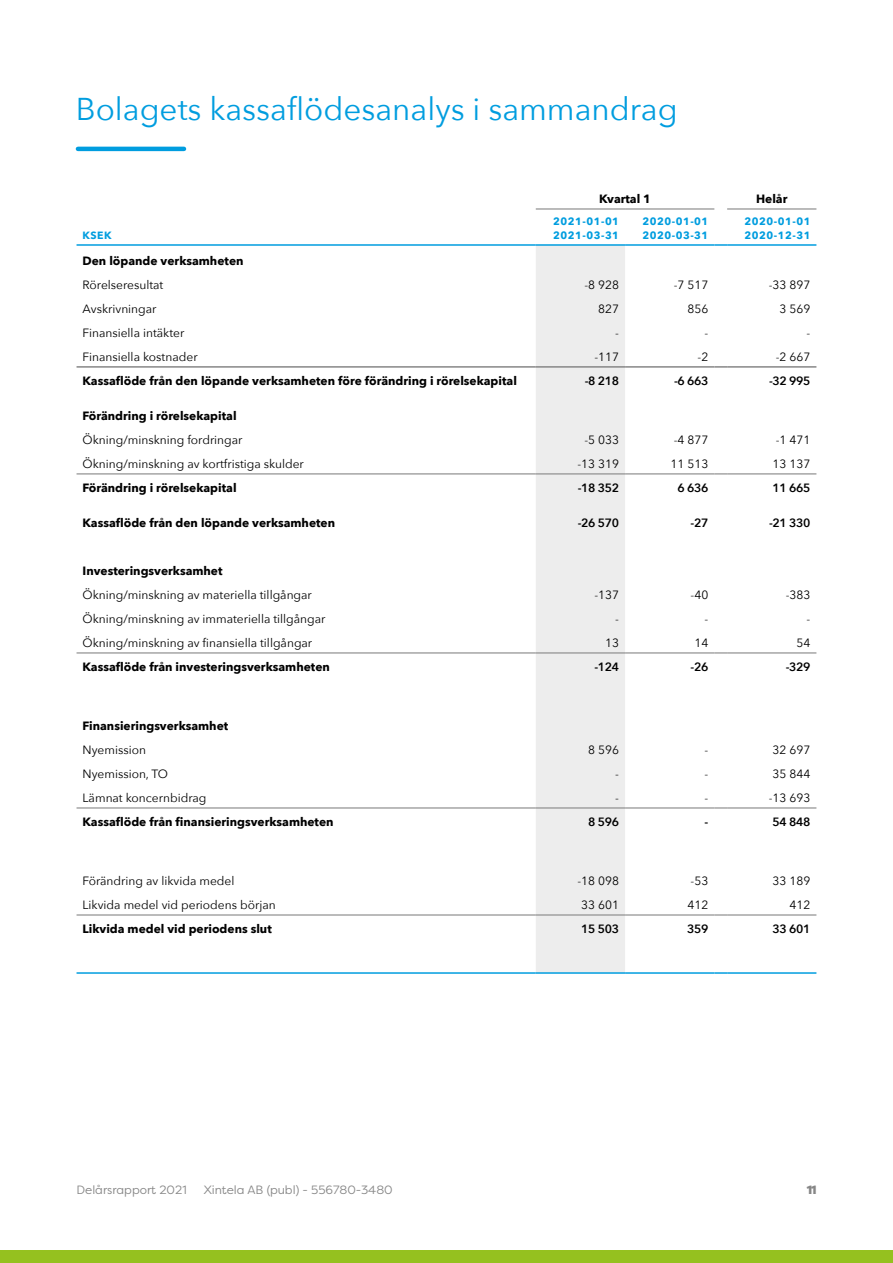
<style>
.page{position:relative;width:893px;height:1263px;background:#fff}
.page>*{position:absolute;margin:0;border:0;box-sizing:border-box;transform-origin:0 0}
.t1{font:31.5px "Avenir Next";color:#009ddf}
.Tabell_normal{font:12px "Avenir Next";color:#000}
.Tabell_summa{font:700 12px "Avenir Next";color:#000}
.Tabell_siffror{font:12px "Avenir Next";color:#000}
.Tabell_siffror_summa{font:600 12px "Avenir Next";letter-spacing:-.03em;color:#000}
.t2{font:12px "Filson Pro";color:#878787}
.t3{font:900 12px "Filson Pro";color:#878787}
.Tabell_rubrik{font:700 10.5px "Avenir Next";letter-spacing:.05em;color:#009ddf}
</style>
<div class="page">
<div style="left:0;top:1250px;width:893px;height:13px;background:#95c11f"></div>
<div style="left:536px;top:246px;width:89px;height:726px;background:#ededed"></div>
<hr style="left:77px;top:366px;width:459px;height:2px;background:#878787">
<hr style="left:536px;top:366px;width:89px;height:2px;background:#878787">
<hr style="left:625px;top:366px;width:89px;height:2px;background:#878787">
<svg style="left:714px;top:366px;width:13px;height:2px"></svg>
<hr style="left:727px;top:366px;width:89px;height:2px;background:#878787">
<hr style="left:77px;top:244px;width:459px;height:2px;background:#009ddf">
<hr style="left:536px;top:244px;width:89px;height:2px;background:#009ddf">
<hr style="left:625px;top:244px;width:89px;height:2px;background:#009ddf">
<svg style="left:714px;top:244px;width:13px;height:2px"></svg>
<hr style="left:727px;top:244px;width:89px;height:2px;background:#009ddf">
<hr style="left:77px;top:972px;width:459px;height:2px;background:#009ddf">
<hr style="left:536px;top:972px;width:89px;height:2px;background:#009ddf">
<hr style="left:625px;top:972px;width:89px;height:2px;background:#009ddf">
<svg style="left:714px;top:972px;width:13px;height:2px"></svg>
<hr style="left:727px;top:972px;width:89px;height:2px;background:#009ddf">
<hr style="left:727px;top:208px;width:89px;height:2px;background:#878787">
<hr style="left:536px;top:208px;width:89px;height:2px;background:#878787">
<hr style="left:625px;top:208px;width:89px;height:2px;background:#878787">
<hr style="left:77px;top:473px;width:459px;height:1px;background:#878787">
<hr style="left:536px;top:473px;width:89px;height:1px;background:#878787">
<hr style="left:625px;top:473px;width:89px;height:1px;background:#878787">
<svg style="left:714px;top:473px;width:13px;height:1px"></svg>
<hr style="left:727px;top:473px;width:89px;height:1px;background:#878787">
<hr style="left:77px;top:652px;width:459px;height:1px;background:#878787">
<hr style="left:536px;top:652px;width:89px;height:1px;background:#878787">
<hr style="left:625px;top:652px;width:89px;height:1px;background:#878787">
<svg style="left:714px;top:652px;width:13px;height:1px"></svg>
<hr style="left:727px;top:652px;width:89px;height:1px;background:#878787">
<hr style="left:77px;top:807px;width:459px;height:1px;background:#878787">
<hr style="left:536px;top:807px;width:89px;height:1px;background:#878787">
<hr style="left:625px;top:807px;width:89px;height:1px;background:#878787">
<svg style="left:714px;top:807px;width:13px;height:1px"></svg>
<hr style="left:727px;top:807px;width:89px;height:1px;background:#878787">
<hr style="left:77px;top:914px;width:459px;height:1px;background:#878787">
<hr style="left:536px;top:914px;width:89px;height:1px;background:#878787">
<hr style="left:625px;top:914px;width:89px;height:1px;background:#878787">
<svg style="left:714px;top:914px;width:13px;height:1px"></svg>
<hr style="left:727px;top:914px;width:89px;height:1px;background:#878787">
<hr style="left:78px;top:147px;width:106px;height:4px;background:#009ddf">
<h1 class="t1" style="left:76px;top:82px;width:603px">Bolagets kassaflödesanalys i sammandrag</h1>
<p class="Tabell_rubrik" style="left:83px;top:226px;width:31px">KSEK</p>
<p class="Tabell_summa" style="left:599px;top:188px;width:53px">Kvartal 1</p>
<p class="Tabell_summa" style="left:756px;top:188px;width:33px">Helår</p>
<p class="Tabell_rubrik" style="left:553px;top:213px;width:67px">2021-01-01</p>
<p class="Tabell_rubrik" style="left:553px;top:226px;width:67px">2021-03-31</p>
<p class="Tabell_rubrik" style="left:642px;top:213px;width:67px">2020-01-01</p>
<p class="Tabell_rubrik" style="left:642px;top:226px;width:67px">2020-03-31</p>
<p class="Tabell_rubrik" style="left:745px;top:213px;width:67px">2020-01-01</p>
<p class="Tabell_rubrik" style="left:745px;top:226px;width:67px">2020-12-31</p>
<p class="Tabell_summa" style="left:83px;top:250px;width:162px">Den löpande verksamheten</p>
<p class="Tabell_normal" style="left:83px;top:275px;width:82px">Rörelseresultat</p>
<p class="Tabell_siffror" style="left:584px;top:275px;width:36px">-8 928</p>
<p class="Tabell_siffror" style="left:674px;top:275px;width:36px">-7 517</p>
<p class="Tabell_siffror" style="left:769px;top:275px;width:43px">-33 897</p>
<p class="Tabell_normal" style="left:83px;top:299px;width:76px">Avskrivningar</p>
<p class="Tabell_siffror" style="left:598px;top:299px;width:22px">827</p>
<p class="Tabell_siffror" style="left:687px;top:299px;width:22px">856</p>
<p class="Tabell_siffror" style="left:780px;top:299px;width:32px">3 569</p>
<p class="Tabell_normal" style="left:83px;top:323px;width:103px">Finansiella intäkter</p>
<p class="Tabell_siffror" style="left:615px;top:323px;width:5px">-</p>
<p class="Tabell_siffror" style="left:704px;top:323px;width:5px">-</p>
<p class="Tabell_siffror" style="left:807px;top:323px;width:5px">-</p>
<p class="Tabell_normal" style="left:83px;top:347px;width:117px">Finansiella kostnader</p>
<p class="Tabell_siffror" style="left:594px;top:347px;width:26px">-117</p>
<p class="Tabell_siffror" style="left:698px;top:347px;width:12px">-2</p>
<p class="Tabell_siffror" style="left:776px;top:347px;width:36px">-2 667</p>
<p class="Tabell_summa" style="left:83px;top:370px;width:436px">Kassaflöde från den löpande verksamheten före förändring i rörelsekapital</p>
<p class="Tabell_siffror_summa" style="left:585px;top:370px;width:36px">-8 218</p>
<p class="Tabell_siffror_summa" style="left:674px;top:370px;width:36px">-6 663</p>
<p class="Tabell_siffror_summa" style="left:769px;top:370px;width:43px">-32 995</p>
<p class="Tabell_summa" style="left:83px;top:405px;width:156px">Förändring i rörelsekapital</p>
<p class="Tabell_normal" style="left:83px;top:430px;width:162px">Ökning/minskning fordringar</p>
<p class="Tabell_siffror" style="left:584px;top:430px;width:36px">-5 033</p>
<p class="Tabell_siffror" style="left:674px;top:430px;width:36px">-4 877</p>
<p class="Tabell_siffror" style="left:776px;top:430px;width:36px">-1 471</p>
<p class="Tabell_normal" style="left:83px;top:454px;width:223px">Ökning/minskning av kortfristiga skulder</p>
<p class="Tabell_siffror" style="left:577px;top:454px;width:43px">-13 319</p>
<p class="Tabell_siffror" style="left:671px;top:454px;width:39px">11 513</p>
<p class="Tabell_siffror" style="left:773px;top:454px;width:39px">13 137</p>
<p class="Tabell_summa" style="left:83px;top:477px;width:156px">Förändring i rörelsekapital</p>
<p class="Tabell_siffror_summa" style="left:578px;top:477px;width:43px">-18 352</p>
<p class="Tabell_siffror_summa" style="left:677px;top:477px;width:32px">6 636</p>
<p class="Tabell_siffror_summa" style="left:773px;top:477px;width:39px">11 665</p>
<p class="Tabell_summa" style="left:83px;top:512px;width:254px">Kassaflöde från den löpande verksamheten</p>
<p class="Tabell_siffror_summa" style="left:578px;top:512px;width:43px">-26 570</p>
<p class="Tabell_siffror_summa" style="left:691px;top:512px;width:19px">-27</p>
<p class="Tabell_siffror_summa" style="left:769px;top:512px;width:43px">-21 330</p>
<p class="Tabell_summa" style="left:83px;top:560px;width:142px">Investeringsverksamhet</p>
<p class="Tabell_normal" style="left:83px;top:585px;width:231px">Ökning/minskning av materiella tillgångar</p>
<p class="Tabell_siffror" style="left:594px;top:585px;width:26px">-137</p>
<p class="Tabell_siffror" style="left:691px;top:585px;width:19px">-40</p>
<p class="Tabell_siffror" style="left:786px;top:585px;width:26px">-383</p>
<p class="Tabell_normal" style="left:83px;top:609px;width:245px">Ökning/minskning av immateriella tillgångar</p>
<p class="Tabell_siffror" style="left:615px;top:609px;width:5px">-</p>
<p class="Tabell_siffror" style="left:704px;top:609px;width:5px">-</p>
<p class="Tabell_siffror" style="left:807px;top:609px;width:5px">-</p>
<p class="Tabell_normal" style="left:83px;top:633px;width:231px">Ökning/minskning av finansiella tillgångar</p>
<p class="Tabell_siffror" style="left:605px;top:633px;width:15px">13</p>
<p class="Tabell_siffror" style="left:694px;top:633px;width:15px">14</p>
<p class="Tabell_siffror" style="left:796px;top:633px;width:15px">54</p>
<p class="Tabell_summa" style="left:83px;top:656px;width:249px">Kassaflöde från investeringsverksamheten</p>
<p class="Tabell_siffror_summa" style="left:594px;top:656px;width:26px">-124</p>
<p class="Tabell_siffror_summa" style="left:691px;top:656px;width:19px">-26</p>
<p class="Tabell_siffror_summa" style="left:786px;top:656px;width:26px">-329</p>
<p class="Tabell_summa" style="left:83px;top:715px;width:147px">Finansieringsverksamhet</p>
<p class="Tabell_normal" style="left:83px;top:740px;width:65px">Nyemission</p>
<p class="Tabell_siffror" style="left:588px;top:740px;width:32px">8 596</p>
<p class="Tabell_siffror" style="left:704px;top:740px;width:5px">-</p>
<p class="Tabell_siffror" style="left:773px;top:740px;width:39px">32 697</p>
<p class="Tabell_normal" style="left:83px;top:764px;width:87px">Nyemission, TO</p>
<p class="Tabell_siffror" style="left:615px;top:764px;width:5px">-</p>
<p class="Tabell_siffror" style="left:704px;top:764px;width:5px">-</p>
<p class="Tabell_siffror" style="left:773px;top:764px;width:39px">35 844</p>
<p class="Tabell_normal" style="left:83px;top:788px;width:126px">Lämnat koncernbidrag</p>
<p class="Tabell_siffror" style="left:615px;top:788px;width:5px">-</p>
<p class="Tabell_siffror" style="left:704px;top:788px;width:5px">-</p>
<p class="Tabell_siffror" style="left:769px;top:788px;width:43px">-13 693</p>
<p class="Tabell_summa" style="left:83px;top:811px;width:253px">Kassaflöde från finansieringsverksamheten</p>
<p class="Tabell_siffror_summa" style="left:588px;top:811px;width:32px">8 596</p>
<p class="Tabell_siffror_summa" style="left:704px;top:811px;width:5px">-</p>
<p class="Tabell_siffror_summa" style="left:773px;top:811px;width:39px">54 848</p>
<p class="Tabell_normal" style="left:83px;top:871px;width:153px">Förändring av likvida medel</p>
<p class="Tabell_siffror" style="left:577px;top:871px;width:43px">-18 098</p>
<p class="Tabell_siffror" style="left:691px;top:871px;width:19px">-53</p>
<p class="Tabell_siffror" style="left:773px;top:871px;width:39px">33 189</p>
<p class="Tabell_normal" style="left:83px;top:895px;width:195px">Likvida medel vid periodens början</p>
<p class="Tabell_siffror" style="left:581px;top:895px;width:39px">33 601</p>
<p class="Tabell_siffror" style="left:687px;top:895px;width:22px">412</p>
<p class="Tabell_siffror" style="left:789px;top:895px;width:22px">412</p>
<p class="Tabell_summa" style="left:83px;top:918px;width:191px">Likvida medel vid periodens slut</p>
<p class="Tabell_siffror_summa" style="left:581px;top:918px;width:39px">15 503</p>
<p class="Tabell_siffror_summa" style="left:687px;top:918px;width:23px">359</p>
<p class="Tabell_siffror_summa" style="left:773px;top:918px;width:39px">33 601</p>
<p class="t2" style="left:77px;top:1181px;width:112px">Delårsrapport 2021</p>
<p class="t2" style="left:204px;top:1181px;width:191px">Xintela AB (publ) - 556780-3480</p>
<p class="t3" style="left:807px;top:1182px;width:11px">11</p>
</div>
